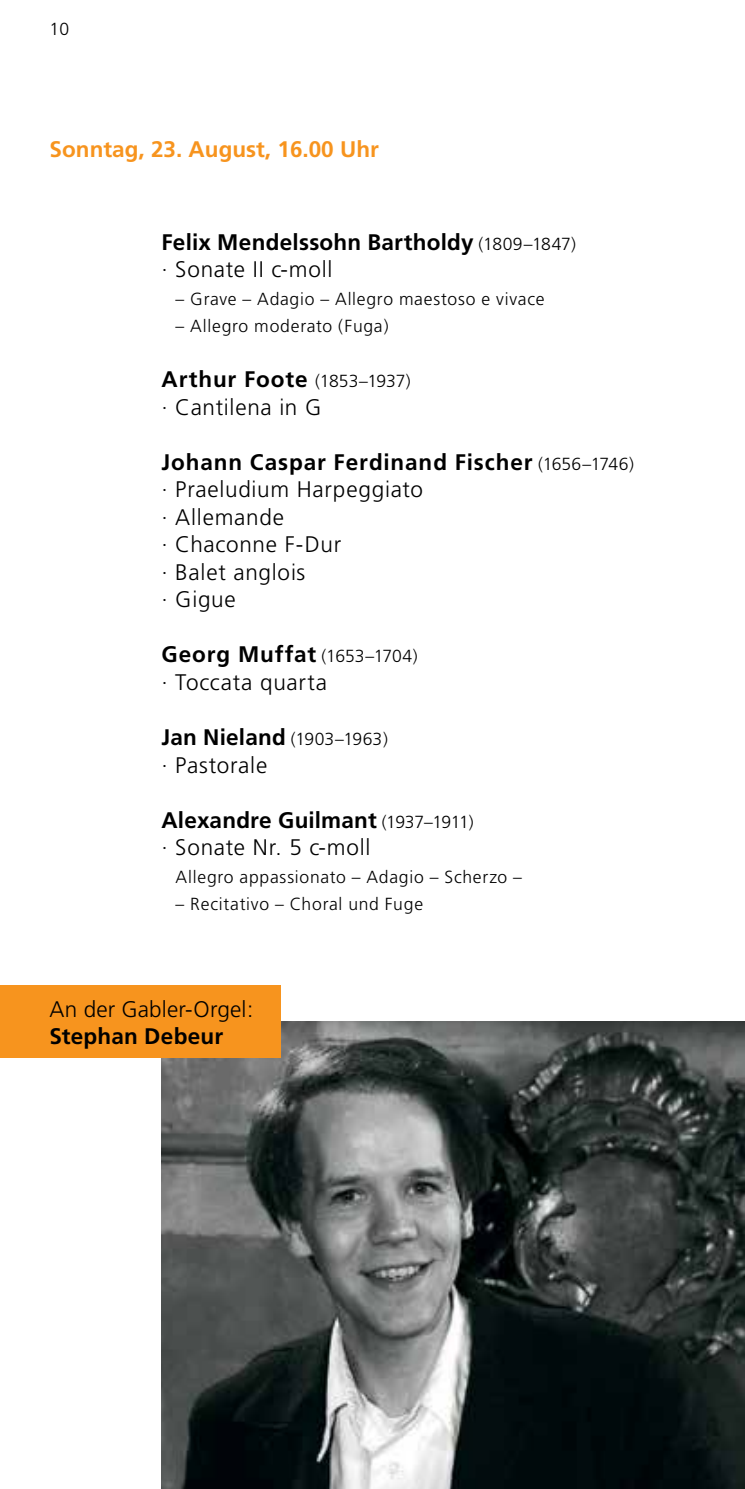
<style>
.page{position:relative;width:745px;height:1489px;background:#fff}
.page>*{position:absolute;margin:0;border:0;box-sizing:border-box;transform-origin:0 0}
.t1{font:300 22.5px/27.5px "Frutiger";letter-spacing:.03em;color:#000}
.t2{font:700 22.5px/27.5px "Frutiger";letter-spacing:.01em;color:#000}
.t3{font:700 22.5px "Frutiger";color:#f7941e}
.t4{font:300 22.5px "Frutiger";letter-spacing:.005em;color:#000}
.t5{font:300 17.5px "Frutiger";letter-spacing:.04em;color:#000}
.t6{font:300 17.5px "Frutiger";letter-spacing:.005em;color:#000}
.s1{font-weight:300;font-size:17.5px}
.s2{font-weight:300}
.s3{font-weight:700}
.s4{font-size:17.5px}
.s5{font-weight:700;font-size:22.5px}
</style>
<div class="page">
<img style="left:161px;top:1021px;width:583px;height:467px">
<div style="left:0;top:985px;width:280px;height:72px;background:#f7941e"></div>
<p class="t5" style="left:50px;top:19px;width:21px">10</p>
<p class="t3" style="left:50px;top:136px;width:330px">Sonntag, 23. August, 16.00 Uhr</p>
<p class="t2" style="left:161px;top:228px;width:416px">Felix Mendelssohn Bartholdy <span class="s1">(1809–1847) </span><span class="s2">· Sonate II c-moll</span></p>
<p class="t5" style="left:175px;top:289px;width:370px">– Grave – Adagio – Allegro maestoso e vivace</p>
<p class="t5" style="left:175px;top:316px;width:214px">– Allegro moderato (Fuga)</p>
<p class="t1" style="left:161px;top:366px;width:250px"><span class="s3">Arthur Foote</span> <span class="s4">(1853–1937) </span>· Cantilena in G</p>
<p class="t1" style="left:161px;top:448px;width:474px"><span class="s3">Johann Caspar Ferdinand Fischer</span> <span class="s4">(1656–1746) </span>· Praeludium Harpeggiato<br>· Allemande<br>· Chaconne F-Dur<br>· Balet anglois<br>· Gigue</p>
<p class="t1" style="left:161px;top:641px;width:258px"><span class="s3">Georg Muffat</span> <span class="s4">(1653–1704) </span>· Toccata quarta</p>
<p class="t6" style="left:161px;top:729px;width:228px"><span class="s5">Jan Nieland</span> (1903–1963)</p>
<p class="t1" style="left:161px;top:751px;width:107px">· Pastorale</p>
<p class="t2" style="left:161px;top:805px;width:313px">Alexandre Guilmant <span class="s1">(1937–1911) </span><span class="s2">· Sonate Nr. 5 c-moll</span></p>
<p class="t5" style="left:175px;top:866px;width:348px">Allegro appassionato – Adagio – Scherzo –</p>
<p class="t5" style="left:175px;top:894px;width:249px">– Recitativo – Choral und Fuge</p>
<p class="t4" style="left:50px;top:995px;width:205px">An der Gabler-Orgel:</p>
<p class="t2" style="left:50px;top:1022px;width:175px">Stephan Debeur</p>
</div>
